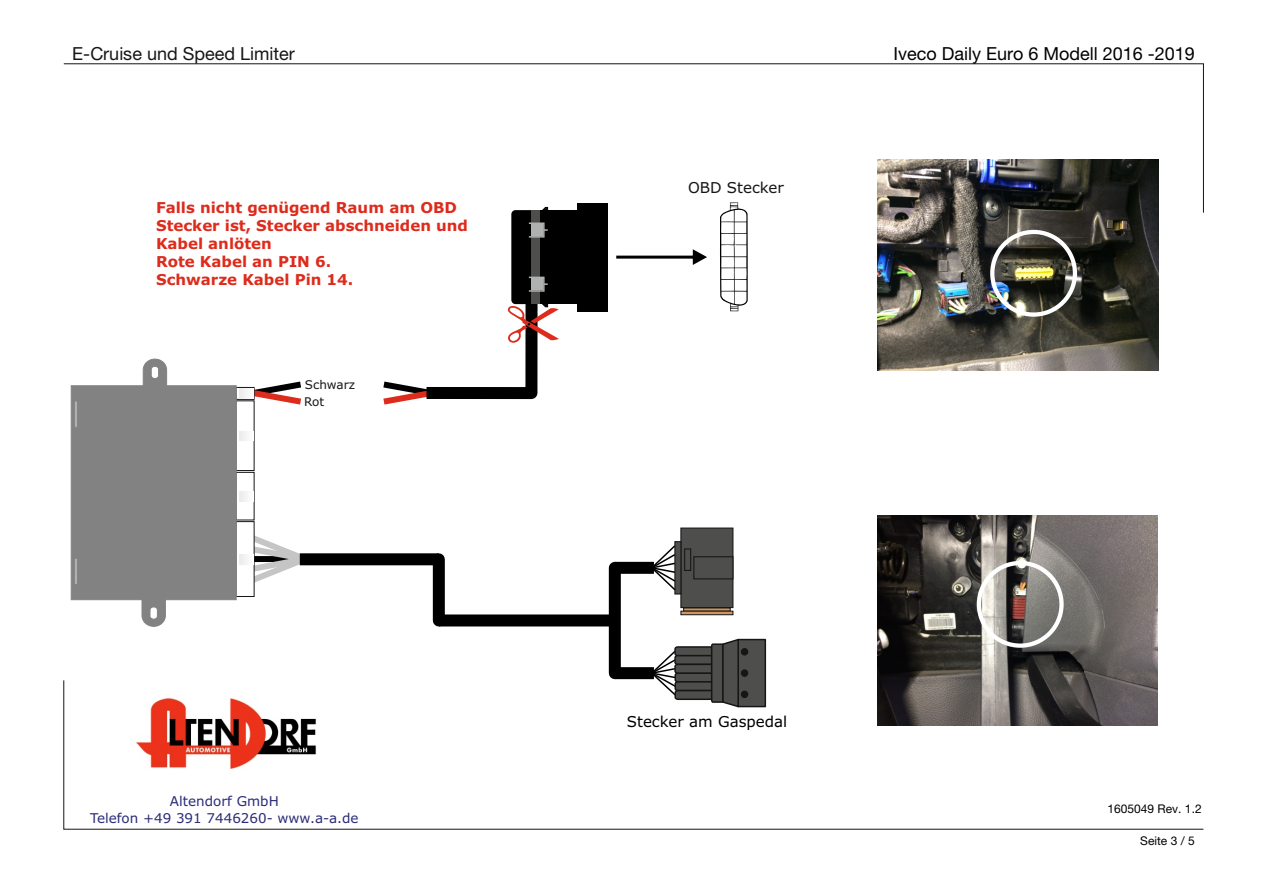
<style>
.page{position:relative;width:1263px;height:893px;background:#fff}
.page>*{position:absolute;margin:0;border:0;box-sizing:border-box;transform-origin:0 0}
.t1{font:18px "Helvetica Neue LT Pro";color:#000}
.t2{font:18px "Helvetica Neue LT Pro";color:#151616}
.t3{font:700 15px/18.3px "Verdana";color:#dd2b1c}
.t4{font:15px "Verdana";color:#000}
.t5{font:15px "Verdana";color:#151616}
.t6{font:13.5px/16.4px "Verdana";color:#2b2c77;text-align:center}
.t7{font:12px "Helvetica Neue LT Pro";color:#000}
.t8{font:12px "Verdana";color:#151616}
</style>
<div class="page">
<img style="left:877px;top:515px;width:281px;height:165px">
<svg style="left:650px;top:527px;width:84px;height:88px"></svg>
<svg style="left:650px;top:638px;width:117px;height:42px"></svg>
<div style="left:741px;top:669px;width:7px;height:8px;background:#151616;border:1px solid #151616;border-radius:50%"></div>
<div style="left:741px;top:648px;width:7px;height:7px;background:#151616;border:1px solid #151616;border-radius:50%"></div>
<div style="left:433px;top:559px;width:12px;height:61px;background:#000"></div>
<div style="left:439px;top:614px;width:176px;height:12px;background:#000"></div>
<div style="left:609px;top:568px;width:12px;height:105px;background:#000"></div>
<div style="left:615px;top:562px;width:39px;height:12px;background:#000"></div>
<div style="left:615px;top:667px;width:39px;height:12px;background:#000"></div>
<div style="left:300px;top:553px;width:139px;height:12px;background:#000"></div>
<div style="left:977px;top:561px;width:87px;height:87px;border:4px solid #fff;border-radius:50%"></div>
<div style="left:525px;top:304px;width:12px;height:89px;background:#000"></div>
<svg style="left:383px;top:381px;width:43px;height:24px"></svg>
<div style="left:426px;top:387px;width:105px;height:12px;background:#000"></div>
<div style="left:532px;top:210px;width:46px;height:94px;background:#000"></div>
<div style="left:578px;top:203px;width:30px;height:108px;background:#000"></div>
<svg style="left:616px;top:249px;width:91px;height:16px"></svg>
<svg style="left:720px;top:213px;width:28px;height:98px"></svg>
<div style="left:735px;top:280px;width:11px;height:11px;background:#fff"></div>
<svg style="left:71px;top:359px;width:242px;height:268px"></svg>
<img style="left:878px;top:213px;width:280px;height:157px">
<div style="left:990px;top:230px;width:87px;height:87px;border:4px solid #fff;border-radius:50%"></div>
<svg style="left:63px;top:63px;width:1141px;height:150px"></svg>
<svg style="left:63px;top:680px;width:1141px;height:149px"></svg>
<svg style="left:508px;top:207px;width:51px;height:136px"></svg>
<p class="t2" style="left:72px;top:47px;width:224px">E-Cruise und Speed Limiter</p>
<p class="t1" style="left:893px;top:47px;width:303px">Iveco Daily Euro 6 Modell 2016 -2019</p>
<p class="t3" style="left:156px;top:199px;width:313px">Falls nicht genügend Raum am OBD<br>Stecker ist, Stecker abschneiden und<br>Kabel anlöten<br>Rote Kabel an PIN 6.<br>Schwarze Kabel Pin 14.</p>
<p class="t8" style="left:305px;top:379px;width:52px">Schwarz</p>
<p class="t8" style="left:304px;top:397px;width:22px">Rot</p>
<p class="t6" style="left:90px;top:794px;width:270px">Altendorf GmbH<br>Telefon +49 391 7446260- www.a-a.de</p>
<p class="t5" style="left:688px;top:182px;width:97px">OBD Stecker</p>
<p class="t4" style="left:627px;top:715px;width:162px">Stecker am Gaspedal</p>
<p class="t7" style="left:1107px;top:805px;width:96px">1605049 Rev. 1.2</p>
<p class="t7" style="left:1140px;top:837px;width:56px">Seite 3 / 5</p>
</div>
